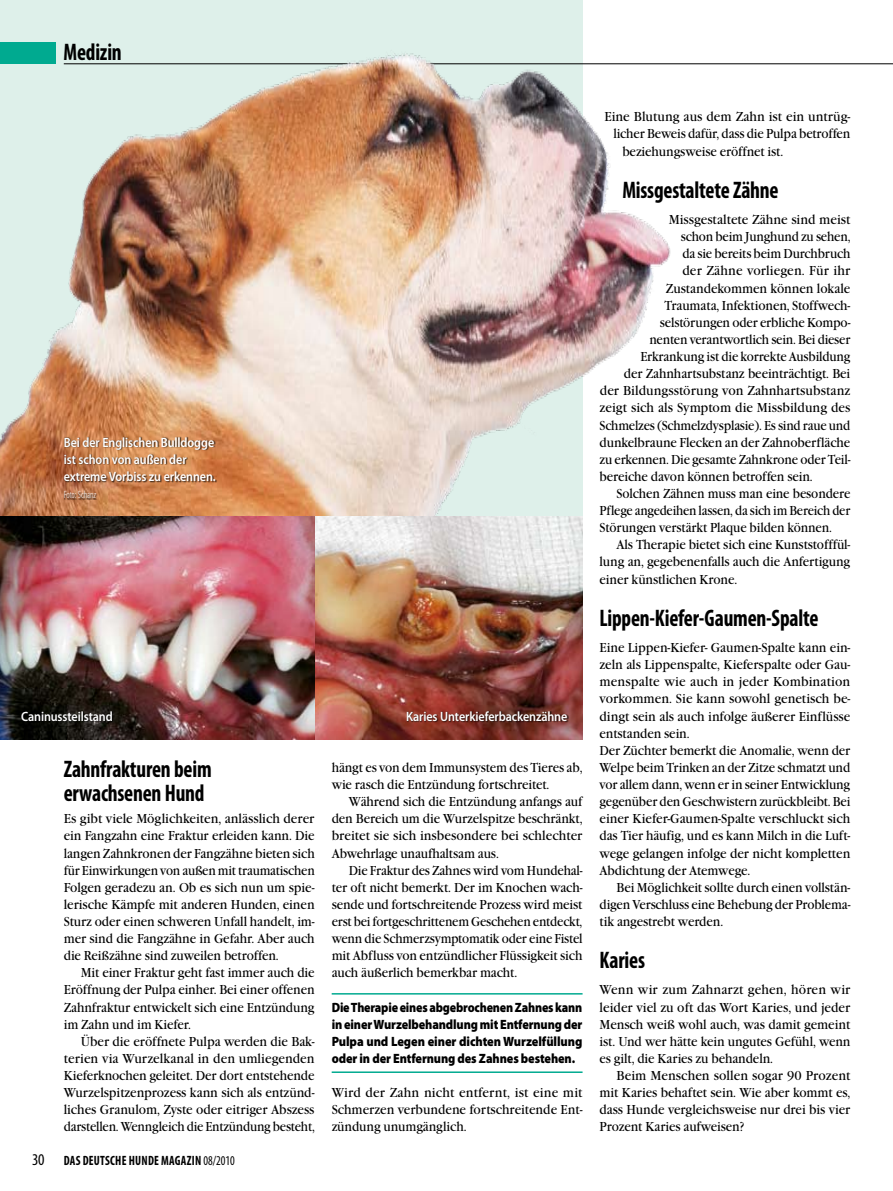
<style>
.page{position:relative;width:893px;height:1191px;background:#fff}
.page>*{position:absolute;margin:0;border:0;box-sizing:border-box;transform-origin:0 0}
.t1{font:700 condensed 24px/24px "Myriad Pro";letter-spacing:-.01em;color:#000;scale:.9 1}
.t2{font:13.5px/17.1px "Garamond Itc T";letter-spacing:-.01em;color:#000;text-align:justify;scale:.92 1}
.t3{font:13.5px/17.1px "Garamond Itc T";letter-spacing:-.01em;color:#000;text-align:justify;scale:.91 1}
.t4{font:13.5px/17.1px "Garamond Itc T";letter-spacing:-.01em;color:#000;text-align:justify;scale:.9 1}
.t5{font:13.5px/17.1px "Garamond Itc T";letter-spacing:-.01em;color:#000;text-align:justify;scale:.89 1}
.t6{font:900 13.5px/17.1px "Myriad Pro";letter-spacing:-.01em;color:#000;text-align:justify;scale:.88 1}
.t7{font:600 13.5px/17.1px "Myriad Pro";letter-spacing:-.01em;color:#fff;scale:.9 1}
.t8{font:13.5px "Garamond Itc T";letter-spacing:-.01em;color:#000;scale:.88 1}
.t9{font:13.5px "Garamond Itc T";letter-spacing:-.01em;color:#000;scale:.87 1}
.t10{font:700 condensed 13.5px "Myriad Pro";letter-spacing:.02em;color:#000;scale:.9 1}
.t11{font:13.5px "Garamond Itc T";letter-spacing:.01em;color:#000;scale:.92 1}
.t12{font:300 condensed 10.5px "Myriad Pro";letter-spacing:-.01em;color:#fff;scale:.9 1}
.s1{font-weight:400;font-size:16.5px}
.s2{font-weight:400}
</style>
<div class="page">
<hr style="left:332px;top:993px;width:251px;height:1px;background:#00aa90">
<hr style="left:332px;top:1071px;width:251px;height:2px;background:#00aa90">
<hr style="left:64px;top:63px;width:829px;height:1px;background:#000">
<img style="left:315px;top:516px;width:268px;height:223px">
<div style="left:407px;top:710px;width:162px;height:12px;background:#000;opacity:.75"></div>
<img style="left:0;top:516px;width:315px;height:223px">
<div style="left:22px;top:710px;width:92px;height:12px;background:#000;opacity:.75"></div>
<img style="left:0;top:0;width:706px;height:515px">
<div style="left:64px;top:437px;width:153px;height:63px;background:#000;opacity:.75"></div>
<h1 class="t1" style="left:64px;top:40px;width:66px">Medizin</h1>
<p class="t7" style="left:64px;top:433px;width:170px">Bei der Englischen Bulldogge ist schon von außen der extreme Vorbiss zu erkennen.</p>
<p class="t12" style="left:64px;top:488px;width:38px">Foto: Schanz</p>
<p class="t7" style="left:21px;top:707px;width:103px">Caninussteilstand</p>
<p class="t7" style="left:406px;top:707px;width:181px">Karies Unterkieferbackenzähne</p>
<h1 class="t1" style="left:64px;top:756px;width:166px">Zahnfrakturen beim erwachsenen Hund</h1>
<p class="t2" style="left:64px;top:810px;width:274px">Es gibt viele Möglichkeiten, anlässlich derer ein Fangzahn eine Fraktur erleiden kann. Die langen Zahnkronen der Fangzähne bieten sich für Einwirkungen von außen mit traumatischen Folgen geradezu an. Ob es sich nun um spie&shy;lerische Kämpfe mit anderen Hunden, einen Sturz oder einen schweren Unfall handelt, im&shy;mer sind die Fangzähne in Gefahr. Aber auch die Reißzähne sind zuweilen betroffen.</p>
<p class="t4" style="left:64px;top:964px;width:280px;text-indent:17px">Mit einer Fraktur geht fast immer auch die Eröffnung der Pulpa einher. Bei einer offenen Zahnfraktur entwickelt sich eine Entzündung im Zahn und im Kiefer.</p>
<p class="t3" style="left:64px;top:1032px;width:277px;text-indent:17px">Über die eröffnete Pulpa werden die Bak&shy;terien via Wurzelkanal in den umliegenden Kieferknochen geleitet. Der dort entstehende Wurzelspitzenprozess kann sich als entzünd&shy;liches Granulom, Zyste oder eitriger Abszess darstellen. Wenngleich die Entzündung besteht,</p>
<p class="t10" style="left:32px;top:1152px;width:227px"><span class="s1">30</span> Das Deutsche Hunde MagaziN <span class="s2">08/2010</span></p>
<p class="t4" style="left:332px;top:759px;width:280px">hängt es von dem Immunsystem des Tieres ab, wie rasch die Entzündung fortschreitet.</p>
<p class="t4" style="left:332px;top:793px;width:280px;text-indent:17px">Während sich die Entzündung anfangs auf den Bereich um die Wurzelspitze beschränkt, breitet sie sich insbesondere bei schlechter Abwehrlage unaufhaltsam aus.</p>
<p class="t5" style="left:332px;top:861px;width:284px;text-indent:17px">Die Fraktur des Zahnes wird vom Hundehal&shy;ter oft nicht bemerkt. Der im Knochen wach&shy;sende und fortschreitende Prozess wird meist erst bei fortgeschrittenem Geschehen entdeckt, wenn die Schmerzsymptomatik oder eine Fistel mit Abfluss von entzündlicher Flüssigkeit sich auch äußerlich bemerkbar macht.</p>
<p class="t6" style="left:332px;top:998px;width:286px">Die Therapie eines abgebrochenen Zahnes kann in einer Wurzelbehandlung mit Entfernung der Pulpa und Legen einer dichten Wurzelfüllung oder in der Entfernung des Zahnes bestehen.</p>
<p class="t2" style="left:332px;top:1084px;width:274px">Wird der Zahn nicht entfernt, ist eine mit Schmerzen verbundene fortschreitende Ent&shy;zündung unumgänglich.</p>
<p class="t2" style="left:604px;top:108px;width:269px">Eine Blutung aus dem Zahn ist ein untrüg-</p>
<p class="t5" style="left:613px;top:125px;width:268px">licher Beweis dafür, dass die Pulpa betroffen</p>
<p class="t4" style="left:622px;top:142px;width:180px">beziehungsweise eröffnet ist.</p>
<h1 class="t1" style="left:622px;top:177px;width:175px">Missgestaltete Zähne</h1>
<p class="t2" style="left:669px;top:211px;width:199px">Missgestaltete Zähne sind meist</p>
<p class="t5" style="left:681px;top:228px;width:192px">schon beim Junghund zu sehen,</p>
<p class="t5" style="left:682px;top:245px;width:190px">da sie bereits beim Durchbruch</p>
<p class="t11" style="left:682px;top:263px;width:184px">der Zähne vorliegen. Für ihr</p>
<p class="t3" style="left:666px;top:279px;width:204px">Zustandekommen können lokale</p>
<p class="t4" style="left:664px;top:297px;width:208px">Traumata, Infektionen, Stoffwech-</p>
<p class="t5" style="left:660px;top:314px;width:216px">selstörungen oder erbliche Kompo-</p>
<p class="t8" style="left:649px;top:331px;width:230px">nenten verantwortlich sein. Bei dieser</p>
<p class="t5" style="left:640px;top:348px;width:238px">Erkrankung ist die korrekte Ausbildung</p>
<p class="t4" style="left:624px;top:365px;width:253px">der Zahnhartsubstanz beeinträchtigt. Bei</p>
<p class="t2" style="left:600px;top:382px;width:274px">der Bildungsstörung von Zahnhartsubstanz</p>
<p class="t2" style="left:600px;top:399px;width:274px">zeigt sich als Symptom die Missbildung des</p>
<p class="t8" style="left:600px;top:417px;width:286px">Schmelzes (Schmelzdysplasie). Es sind raue und</p>
<p class="t4" style="left:600px;top:433px;width:280px">dunkelbraune Flecken an der Zahnoberfläche</p>
<p class="t5" style="left:600px;top:451px;width:283px">zu erkennen. Die gesamte Zahnkrone oder Teil-</p>
<p class="t4" style="left:600px;top:468px;width:238px">bereiche davon können betroffen sein.</p>
<p class="t5" style="left:617px;top:485px;width:264px">Solchen Zähnen muss man eine besondere</p>
<p class="t9" style="left:600px;top:503px;width:290px">Pflege angedeihen lassen, da sich im Bereich der</p>
<p class="t5" style="left:600px;top:519px;width:263px">Störungen verstärkt Plaque bilden können.</p>
<p class="t4" style="left:617px;top:536px;width:261px">Als Therapie bietet sich eine Kunststofffül-</p>
<p class="t4" style="left:600px;top:553px;width:280px">lung an, gegebenenfalls auch die Anfertigung</p>
<p class="t4" style="left:600px;top:570px;width:155px">einer künstlichen Krone.</p>
<h1 class="t1" style="left:600px;top:605px;width:245px">Lippen-Kiefer-Gaumen-Spalte</h1>
<p class="t3" style="left:600px;top:639px;width:277px;text-align:left">Eine Lippen-Kiefer- Gaumen-Spalte kann ein&shy;zeln als Lippenspalte, Kieferspalte oder Gau&shy;menspalte wie auch in jeder Kombination vorkommen. Sie kann sowohl genetisch be&shy;dingt sein als auch infolge äußerer Einflüsse entstanden sein.<br>Der Züchter bemerkt die Anomalie, wenn der Welpe beim Trinken an der Zitze schmatzt und vor allem dann, wenn er in seiner Entwicklung gegenüber den Geschwistern zurückbleibt. Bei einer Kiefer-Gaumen-Spalte verschluckt sich das Tier häufig, und es kann Milch in die Luft&shy;wege gelangen infolge der nicht kompletten Abdichtung der Atemwege.</p>
<p class="t4" style="left:600px;top:878px;width:280px;text-indent:17px">Bei Möglichkeit sollte durch einen vollstän&shy;digen Verschluss eine Behebung der Problema&shy;tik angestrebt werden.</p>
<h1 class="t1" style="left:600px;top:947px;width:52px">Karies</h1>
<p class="t2" style="left:600px;top:981px;width:274px">Wenn wir zum Zahnarzt gehen, hören wir leider viel zu oft das Wort Karies, und jeder Mensch weiß wohl auch, was damit gemeint ist. Und wer hätte kein ungutes Gefühl, wenn es gilt, die Karies zu behandeln.</p>
<p class="t2" style="left:600px;top:1067px;width:274px;text-indent:17px">Beim Menschen sollen sogar 90 Prozent mit Karies behaftet sein. Wie aber kommt es, dass Hunde vergleichsweise nur drei bis vier Prozent Karies aufweisen?</p>
</div>
